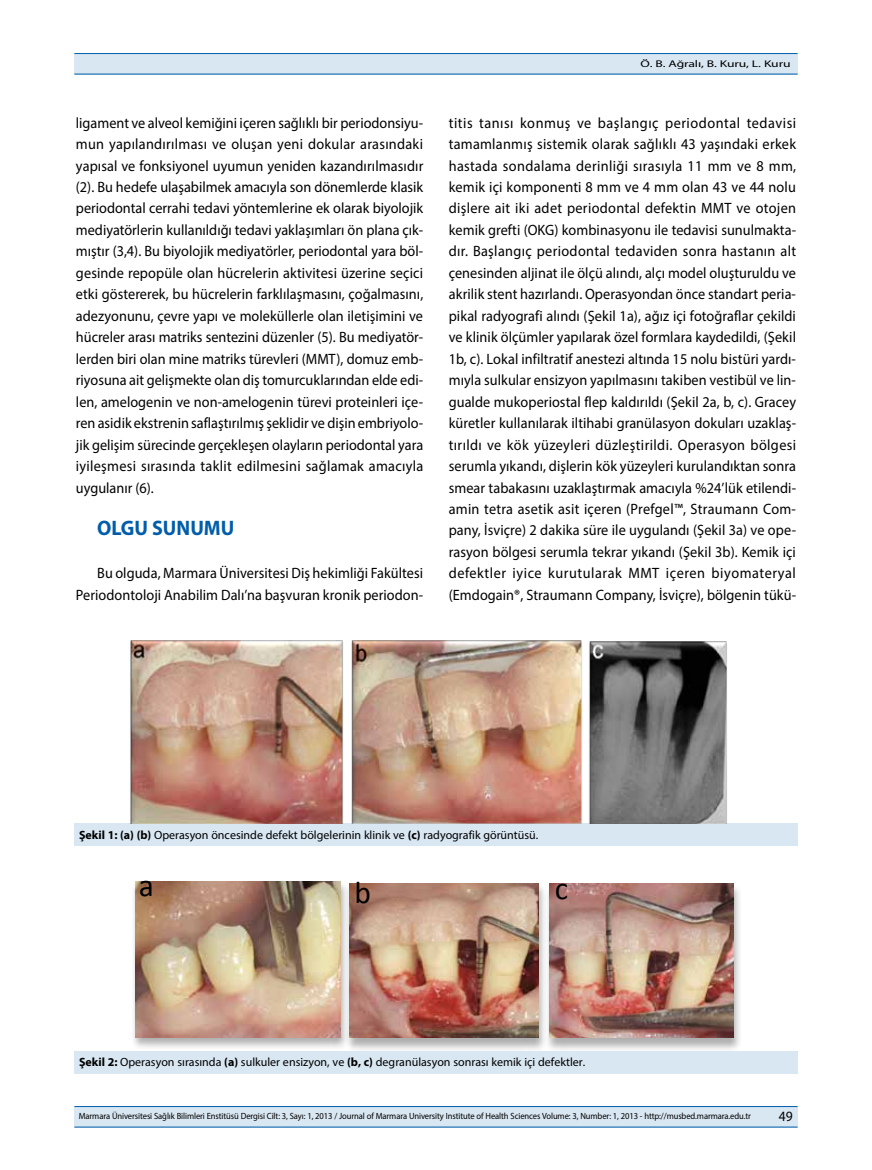
<style>
.page{position:relative;width:872px;height:1170px;background:#fff}
.page>*{position:absolute;margin:0;border:0;box-sizing:border-box;transform-origin:0 0}
.t1{font:31.5px "Calibri";color:#000}
.t2{font:700 21px "Myriad Pro";color:#005daa;scale:.95 1}
.t3{font:15px/21.5px "Myriad Pro";letter-spacing:.005em;color:#000;text-align:justify;scale:.95 1}
.t4{font:14.25px "Myriad Pro";color:#000;scale:.95 1}
.t5{font:12px "Myriad Pro";color:#000}
.t6{font:9.75px "Myriad Pro";letter-spacing:-.01em;color:#000;scale:1.4 1}
.t7{font:9px "Myriad Pro";letter-spacing:-.01em;color:#000;scale:.95 1}
.s1{font-weight:700}
</style>
<div class="page">
<div style="left:74px;top:53px;width:723px;height:21px;background:#d9e7f2"></div>
<hr style="left:74px;top:74px;width:723px;height:1px;background:#005daa">
<hr style="left:74px;top:53px;width:723px;height:1px;background:#005daa">
<div style="left:74px;top:1106px;width:723px;height:21px;background:#d9e7f2"></div>
<hr style="left:74px;top:1126px;width:723px;height:1px;background:#005daa">
<hr style="left:74px;top:1106px;width:723px;height:1px;background:#005daa">
<div style="left:74px;top:823px;width:723px;height:23px;background:#d9e7f2"></div>
<img style="left:130px;top:640px;width:597px;height:183px">
<div style="left:74px;top:1050px;width:723px;height:23px;background:#d9e7f2"></div>
<img style="left:133px;top:881px;width:209px;height:167px">
<img style="left:135px;top:881px;width:205px;height:156px">
<img style="left:547px;top:883px;width:193px;height:167px">
<img style="left:549px;top:883px;width:184px;height:154px">
<img style="left:342px;top:885px;width:204px;height:165px">
<img style="left:349px;top:883px;width:190px;height:154px">
<p class="t3" style="left:76px;top:112px;width:367px">ligament ve alveol kemiğini içeren sağlıklı bir periodonsiyu&shy;mun yapılandırılması ve oluşan yeni dokular arasındaki yapısal ve fonksiyonel uyumun yeniden kazandırılmasıdır (2). Bu hedefe ulaşabilmek amacıyla son dönemlerde klasik periodontal cerrahi tedavi yöntemlerine ek olarak biyolojik mediyatörlerin kullanıldığı tedavi yaklaşımları ön plana çık&shy;mıştır (3,4). Bu biyolojik mediyatörler, periodontal yara böl&shy;gesinde repopüle olan hücrelerin aktivitesi üzerine seçici etki göstererek, bu hücrelerin farklılaşmasını, çoğalmasını, adezyonunu, çevre yapı ve moleküllerle olan iletişimini ve hücreler arası matriks sentezini düzenler (5). Bu mediyatör&shy;lerden biri olan mine matriks türevleri (MMT), domuz emb&shy;riyosuna ait gelişmekte olan diş tomurcuklarından elde edi&shy;len, amelogenin ve non-amelogenin türevi proteinleri içe&shy;ren asidik ekstrenin saflaştırılmış şeklidir ve dişin embriyolo&shy;jik gelişim sürecinde gerçekleşen olayların periodontal yara iyileşmesi sırasında taklit edilmesini sağlamak amacıyla uygulanır (6).</p>
<h2 class="t2" style="left:97px;top:514px;width:146px">OLGU SUNUMU</h2>
<p class="t3" style="left:76px;top:562px;width:367px;text-align:right">Bu olguda, Marmara Üniversitesi Diş hekimliği Fakültesi<br>Periodontoloji Anabilim Dalı’na başvuran kronik periodon-</p>
<p class="t6" style="left:640px;top:58px;width:109px">Ö. B. Ağralı, B. Kuru, L. Kuru</p>
<p class="t3" style="left:449px;top:112px;width:367px">titis tanısı konmuş ve başlangıç periodontal tedavisi tamamlanmış sistemik olarak sağlıklı 43 yaşındaki erkek hastada sondalama derinliği sırasıyla 11 mm ve 8 mm, kemik içi komponenti 8 mm ve 4 mm olan 43 ve 44 nolu dişlere ait iki adet periodontal defektin MMT ve otojen kemik grefti (OKG) kombinasyonu ile tedavisi sunulmakta&shy;dır. Başlangıç periodontal tedaviden sonra hastanın alt çenesinden aljinat ile ölçü alındı, alçı model oluşturuldu ve akrilik stent hazırlandı. Operasyondan önce standart peria&shy;pikal radyografi alındı (Şekil 1a), ağız içi fotoğraflar çekildi ve klinik ölçümler yapılarak özel formlara kaydedildi, (Şekil 1b, c). Lokal infiltratif anestezi altında 15 nolu bistüri yardı&shy;mıyla sulkular ensizyon yapılmasını takiben vestibül ve lin&shy;gualde mukoperiostal flep kaldırıldı (Şekil 2a, b, c). Gracey küretler kullanılarak iltihabi granülasyon dokuları uzaklaş&shy;tırıldı ve kök yüzeyleri düzleştirildi. Operasyon bölgesi serumla yıkandı, dişlerin kök yüzeyleri kurulandıktan sonra smear tabakasını uzaklaştırmak amacıyla %24’lük etilendi&shy;amin tetra asetik asit içeren (Prefgel™, Straumann Com&shy;pany, İsviçre) 2 dakika süre ile uygulandı (Şekil 3a) ve ope&shy;rasyon bölgesi serumla tekrar yıkandı (Şekil 3b). Kemik içi defektler iyice kurutularak MMT içeren biyomateryal (Emdogain®, Straumann Company, İsviçre), bölgenin tükü-</p>
<p class="t5" style="left:79px;top:827px;width:461px"><span class="s1">Şekil 1: (a) (b)</span> Operasyon öncesinde defekt bölgelerinin klinik ve <span class="s1">(c)</span> radyografik görüntüsü.</p>
<h1 class="t1" style="left:139px;top:865px;width:17px">a</h1>
<h1 class="t1" style="left:355px;top:872px;width:18px">b</h1>
<h1 class="t1" style="left:554px;top:868px;width:15px">c</h1>
<p class="t5" style="left:79px;top:1054px;width:508px"><span class="s1">Şekil 2:</span> Operasyon sırasında <span class="s1">(a)</span> sulkuler ensizyon, ve <span class="s1">(b, c)</span> degranülasyon sonrası kemik içi defektler.</p>
<p class="t7" style="left:79px;top:1110px;width:709px">Marmara Üniversitesi Sağlık Bilimleri Enstitüsü Dergisi Cilt: 3, Sayı: 1, 2013 / Journal of Marmara University Institute of Health Sciences Volume: 3, Number: 1, 2013 - http://musbed.marmara.edu.tr</p>
<p class="t4" style="left:778px;top:1107px;width:16px">49</p>
</div>
